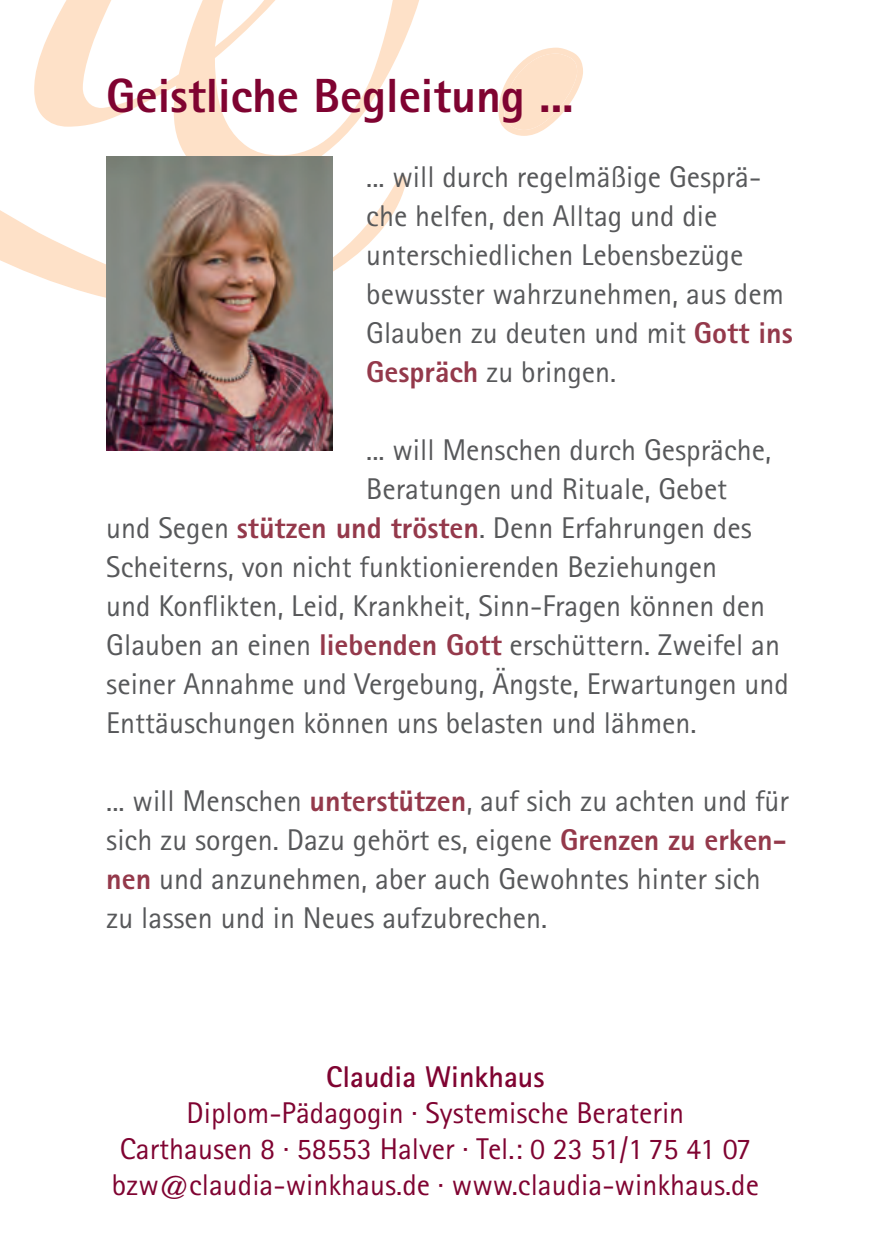
<style>
.page{position:relative;width:893px;height:1259px;background:#fff}
.page>*{position:absolute;margin:0;border:0;box-sizing:border-box;transform-origin:0 0}
.t1{font:800 48px "AT Rotis Sans Serif";color:#7f0331}
.t2{font:30px/39px "AT Rotis Sans Serif";color:#57585a}
.t3{font:30px/36px "AT Rotis Sans Serif";color:#7f0331;text-align:center}
.t4{font:700 30px "AT Rotis Sans Serif";color:#7f0331}
.s1{font-weight:800;color:#94394b}
</style>
<div class="page">
<svg style="left:0;top:184px;width:406px;height:125px"></svg>
<svg style="left:34px;top:0;width:385px;height:184px"></svg>
<svg style="left:499px;top:48px;width:84px;height:88px"></svg>
<img style="left:106px;top:157px;width:226px;height:294px">
<h1 class="t1" style="left:106px;top:78px;width:469px">Geistliche Begleitung ...</h1>
<p class="t2" style="left:366px;top:160px;width:428px">... will durch regelmäßige Gesprä&shy;che helfen, den Alltag und die unterschiedlichen Lebensbezüge bewusster wahrzunehmen, aus dem<br>Glauben zu deuten und mit <span class="s1">Gott ins<br>Gespräch</span> zu bringen.</p>
<p class="t2" style="left:366px;top:433px;width:406px">... will Menschen durch Gespräche,</p>
<p class="t2" style="left:366px;top:472px;width:362px">Beratungen und Rituale, Gebet</p>
<p class="t2" style="left:106px;top:511px;width:647px">und Segen <span class="s1">stützen und trösten</span>. Denn Erfahrungen des</p>
<p class="t2" style="left:106px;top:550px;width:612px">Scheiterns, von nicht funktionierenden Beziehungen</p>
<p class="t2" style="left:106px;top:589px;width:660px">und Konflikten, Leid, Krankheit, Sinn-Fragen können den</p>
<p class="t2" style="left:106px;top:628px;width:675px">Glauben an einen <span class="s1">liebenden Gott</span> erschüttern. Zweifel an</p>
<p class="t2" style="left:106px;top:667px;width:684px">seiner Annahme und Vergebung, Ängste, Erwartungen und</p>
<p class="t2" style="left:106px;top:706px;width:592px">Enttäuschungen können uns belasten und lähmen.</p>
<p class="t2" style="left:106px;top:784px;width:684px">... will Menschen <span class="s1">unterstützen</span>, auf sich zu achten und für sich zu sorgen. Dazu gehört es, eigene <span class="s1">Grenzen zu erken&shy;nen</span> und anzunehmen, aber auch Gewohntes hinter sich zu lassen und in Neues aufzubrechen.</p>
<p class="t4" style="left:326px;top:1066px;width:220px">Claudia Winkhaus</p>
<p class="t3" style="left:112px;top:1098px;width:649px">Diplom-Pädagogin · Systemische Beraterin<br>Carthausen 8 · 58553 Halver · Tel.: 0 23 51/1 75 41 07 bzw@claudia-winkhaus.de · www.claudia-winkhaus.de</p>
</div>
